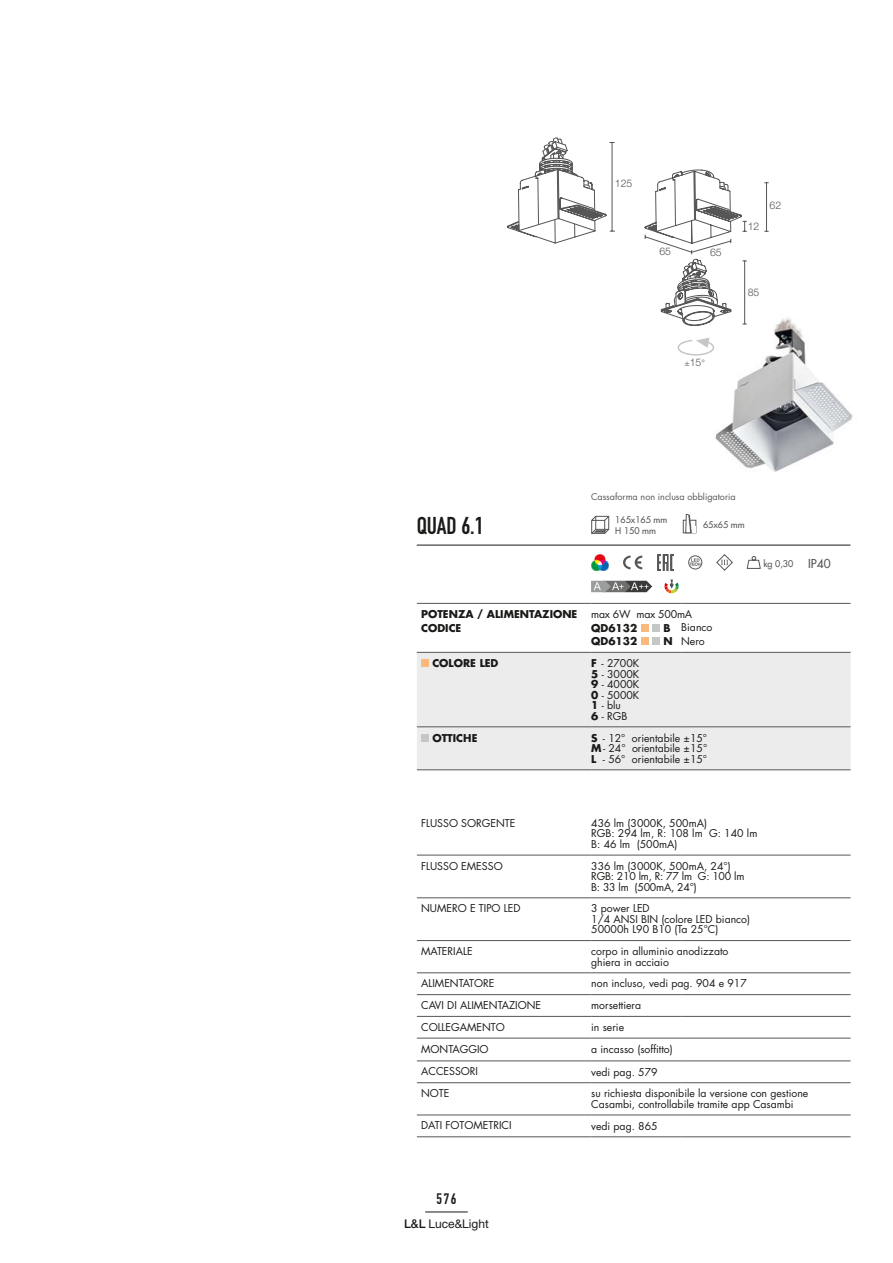
<style>
.page{position:relative;width:893px;height:1263px;background:#fff}
.page>*{position:absolute;margin:0;border:0;box-sizing:border-box;transform-origin:0 0}
.t1{font:24px "DIN Engschrift";color:#1a1a18}
.t2{font:15px "DIN Engschrift";color:#1a1a18}
.t3{font:12px "Helvetica Neue";color:#1a1a18}
.t4{font:12px "Futura";color:#565656}
.t5{font:10.5px "Futura";color:#1a1a18}
.t6{font:700 10.5px "Futura";color:#1a1a18}
.t7{font:10.5px "Futura";letter-spacing:-.02em;color:#1a1a18}
.t8{font:300 10.5px "Helvetica Neue";color:#565656}
.t9{font:9px "Futura";color:#565656}
.t10{font:9px "Futura";color:#565656}
.t11{font:300 9px "Helvetica Neue";color:#565656}
.s1{font-size:10.5px}
.s2{font-weight:700}
.s3{font-weight:500}
</style>
<div class="page">
<hr style="left:425px;top:1212px;width:43px;height:1px;background:#1a1a18">
<svg style="left:683px;top:520px;width:13px;height:13px"></svg>
<svg style="left:685px;top:514px;width:10px;height:20px"></svg>
<svg style="left:591px;top:516px;width:18px;height:18px"></svg>
<img style="left:715px;top:318px;width:138px;height:154px">
<hr style="left:766px;top:183px;width:1px;height:48px;background:#565656">
<svg style="left:645px;top:170px;width:102px;height:156px"></svg>
<svg style="left:677px;top:338px;width:37px;height:18px"></svg>
<svg style="left:507px;top:137px;width:108px;height:107px"></svg>
<svg style="left:716px;top:554px;width:17px;height:17px"></svg>
<img style="left:591px;top:554px;width:17px;height:17px">
<svg style="left:657px;top:554px;width:17px;height:17px"></svg>
<svg style="left:690px;top:558px;width:10px;height:8px"></svg>
<div style="left:688px;top:555px;width:14px;height:14px;border:1px solid #565656;border-radius:50%"></div>
<svg style="left:623px;top:556px;width:19px;height:13px"></svg>
<svg style="left:591px;top:581px;width:61px;height:11px"></svg>
<svg style="left:664px;top:579px;width:14px;height:14px"></svg>
<hr style="left:417px;top:545px;width:433px;height:1px;background:#1a1a18">
<div style="left:417px;top:653px;width:434px;height:116px;background:#ececed"></div>
<hr style="left:417px;top:652px;width:174px;height:1px;background:#565656">
<hr style="left:591px;top:652px;width:90px;height:1px;background:#565656">
<hr style="left:681px;top:652px;width:170px;height:1px;background:#565656">
<hr style="left:417px;top:726px;width:174px;height:1px;background:#565656">
<hr style="left:591px;top:726px;width:90px;height:1px;background:#565656">
<hr style="left:681px;top:726px;width:170px;height:1px;background:#565656">
<hr style="left:417px;top:855px;width:174px;height:1px;background:#565656">
<hr style="left:591px;top:855px;width:90px;height:1px;background:#565656">
<hr style="left:681px;top:855px;width:170px;height:1px;background:#565656">
<hr style="left:417px;top:972px;width:174px;height:1px;background:#565656">
<hr style="left:591px;top:972px;width:90px;height:1px;background:#565656">
<hr style="left:681px;top:972px;width:170px;height:1px;background:#565656">
<hr style="left:417px;top:897px;width:174px;height:1px;background:#565656">
<hr style="left:591px;top:897px;width:90px;height:1px;background:#565656">
<hr style="left:681px;top:897px;width:170px;height:1px;background:#565656">
<hr style="left:417px;top:940px;width:174px;height:1px;background:#565656">
<hr style="left:591px;top:940px;width:90px;height:1px;background:#565656">
<hr style="left:681px;top:940px;width:170px;height:1px;background:#565656">
<hr style="left:417px;top:994px;width:174px;height:1px;background:#565656">
<hr style="left:591px;top:994px;width:90px;height:1px;background:#565656">
<hr style="left:681px;top:994px;width:170px;height:1px;background:#565656">
<hr style="left:417px;top:1016px;width:174px;height:1px;background:#565656">
<hr style="left:591px;top:1016px;width:90px;height:1px;background:#565656">
<hr style="left:681px;top:1016px;width:170px;height:1px;background:#565656">
<hr style="left:417px;top:1038px;width:174px;height:1px;background:#565656">
<hr style="left:591px;top:1038px;width:90px;height:1px;background:#565656">
<hr style="left:681px;top:1038px;width:170px;height:1px;background:#565656">
<hr style="left:417px;top:769px;width:174px;height:1px;background:#565656">
<hr style="left:591px;top:769px;width:90px;height:1px;background:#565656">
<hr style="left:681px;top:769px;width:170px;height:1px;background:#565656">
<hr style="left:417px;top:1061px;width:174px;height:1px;background:#565656">
<hr style="left:591px;top:1061px;width:90px;height:1px;background:#565656">
<hr style="left:681px;top:1061px;width:170px;height:1px;background:#565656">
<hr style="left:417px;top:1082px;width:174px;height:1px;background:#565656">
<hr style="left:591px;top:1082px;width:90px;height:1px;background:#565656">
<hr style="left:681px;top:1082px;width:170px;height:1px;background:#565656">
<hr style="left:417px;top:1115px;width:174px;height:1px;background:#565656">
<hr style="left:591px;top:1115px;width:90px;height:1px;background:#565656">
<hr style="left:681px;top:1115px;width:170px;height:1px;background:#565656">
<hr style="left:417px;top:1136px;width:174px;height:1px;background:#565656">
<hr style="left:591px;top:1136px;width:90px;height:1px;background:#565656">
<hr style="left:681px;top:1136px;width:170px;height:1px;background:#565656">
<hr style="left:417px;top:603px;width:174px;height:1px;background:#565656">
<hr style="left:591px;top:603px;width:90px;height:1px;background:#565656">
<hr style="left:681px;top:603px;width:170px;height:1px;background:#565656">
<div style="left:641px;top:624px;width:7px;height:8px;background:#f9b97d"></div>
<div style="left:652px;top:624px;width:8px;height:8px;background:#c5c6c6"></div>
<div style="left:641px;top:637px;width:7px;height:8px;background:#f9b97d"></div>
<div style="left:652px;top:638px;width:8px;height:7px;background:#c5c6c6"></div>
<div style="left:421px;top:659px;width:8px;height:8px;background:#f9b97d"></div>
<div style="left:421px;top:734px;width:8px;height:8px;background:#c5c6c6"></div>
<svg style="left:746px;top:556px;width:15px;height:13px"></svg>
<p class="t8" style="left:615px;top:177px;width:19px">125</p>
<p class="t8" style="left:659px;top:245px;width:13px">65</p>
<p class="t8" style="left:710px;top:246px;width:13px">65</p>
<p class="t11" style="left:684px;top:357px;width:22px">±<span class="s1">15</span>°</p>
<p class="t8" style="left:748px;top:220px;width:13px">12</p>
<p class="t8" style="left:770px;top:199px;width:13px">62</p>
<p class="t8" style="left:748px;top:286px;width:13px">85</p>
<p class="t1" style="left:417px;top:512px;width:68px">QUAD 6.1</p>
<p class="t9" style="left:591px;top:490px;width:146px">Cassaforma non inclusa obbligatoria</p>
<p class="t10" style="left:615px;top:514px;width:54px">165x165 mm</p>
<p class="t10" style="left:615px;top:525px;width:42px">H 150 mm</p>
<p class="t10" style="left:703px;top:519px;width:43px">65x65 mm</p>
<p class="t6" style="left:421px;top:607px;width:158px">POTENZA / ALIMENTAZIONE</p>
<p class="t6" style="left:421px;top:620px;width:42px">CODICE</p>
<p class="t7" style="left:591px;top:607px;width:103px">max 6W max 500mA</p>
<p class="t6" style="left:591px;top:620px;width:48px">QD6132</p>
<p class="t6" style="left:663px;top:620px;width:9px">B</p>
<p class="t6" style="left:591px;top:634px;width:48px">QD6132</p>
<p class="t6" style="left:663px;top:634px;width:11px">N</p>
<p class="t5" style="left:681px;top:620px;width:33px">Bianco</p>
<p class="t5" style="left:681px;top:634px;width:25px">Nero</p>
<p class="t6" style="left:432px;top:656px;width:68px">COLORE LED</p>
<p class="t5" style="left:591px;top:656px;width:50px"><span class="s2">F</span> - 2700K</p>
<p class="t5" style="left:591px;top:666px;width:50px"><span class="s2">5</span> - 3000K</p>
<p class="t5" style="left:591px;top:677px;width:50px"><span class="s2">9</span> - 4000K</p>
<p class="t5" style="left:591px;top:687px;width:50px"><span class="s2">0</span> - 5000K</p>
<p class="t5" style="left:591px;top:698px;width:31px"><span class="s2">1</span> - blu</p>
<p class="t5" style="left:591px;top:708px;width:38px"><span class="s2">6</span> - RGB</p>
<p class="t6" style="left:432px;top:730px;width:47px">OTTICHE</p>
<p class="t5" style="left:591px;top:730px;width:117px"><span class="s2">S</span> - 12° orientabile ±15°</p>
<p class="t5" style="left:591px;top:741px;width:118px"><span class="s2">M</span> - 24° orientabile ±15°</p>
<p class="t5" style="left:591px;top:751px;width:117px"><span class="s2">L</span> - 56° orientabile ±15°</p>
<p class="t10" style="left:763px;top:558px;width:31px">kg 0,30</p>
<p class="t4" style="left:808px;top:555px;width:24px">IP40</p>
<p class="t5" style="left:421px;top:816px;width:96px">FLUSSO SORGENTE</p>
<p class="t5" style="left:591px;top:816px;width:117px">436 lm (3000K, 500mA)</p>
<p class="t5" style="left:591px;top:826px;width:168px">RGB: 294 lm, R: 108 lm G: 140 lm</p>
<p class="t5" style="left:591px;top:837px;width:88px">B: 46 lm (500mA)</p>
<p class="t5" style="left:421px;top:858px;width:83px">FLUSSO EMESSO</p>
<p class="t5" style="left:591px;top:858px;width:141px">336 lm (3000K, 500mA, 24°)</p>
<p class="t7" style="left:591px;top:869px;width:155px">RGB: 210 lm, R: 77 lm G: 100 lm</p>
<p class="t7" style="left:591px;top:879px;width:107px">B: 33 lm (500mA, 24°)</p>
<p class="t5" style="left:421px;top:901px;width:101px">NUMERO E TIPO LED</p>
<p class="t5" style="left:591px;top:901px;width:60px">3 power LED</p>
<p class="t5" style="left:591px;top:912px;width:160px">1/4 ANSI BIN (colore LED bianco)</p>
<p class="t5" style="left:591px;top:922px;width:129px">50000h L90 B10 (Ta 25°C)</p>
<p class="t5" style="left:421px;top:944px;width:53px">MATERIALE</p>
<p class="t5" style="left:591px;top:944px;width:139px">corpo in alluminio anodizzato</p>
<p class="t5" style="left:591px;top:954px;width:79px">ghiera in acciaio</p>
<p class="t5" style="left:421px;top:976px;width:75px">ALIMENTATORE</p>
<p class="t5" style="left:591px;top:976px;width:157px">non incluso, vedi pag. 904 e 917</p>
<p class="t5" style="left:421px;top:998px;width:122px">CAVI DI ALIMENTAZIONE</p>
<p class="t5" style="left:591px;top:998px;width:51px">morsettiera</p>
<p class="t5" style="left:421px;top:1020px;width:85px">COLLEGAMENTO</p>
<p class="t5" style="left:591px;top:1020px;width:34px">in serie</p>
<p class="t5" style="left:421px;top:1041px;width:69px">MONTAGGIO</p>
<p class="t5" style="left:591px;top:1041px;width:83px">a incasso (soffitto)</p>
<p class="t5" style="left:421px;top:1064px;width:58px">ACCESSORI</p>
<p class="t5" style="left:591px;top:1064px;width:68px">vedi pag. 579</p>
<p class="t5" style="left:421px;top:1086px;width:30px">NOTE</p>
<p class="t5" style="left:591px;top:1086px;width:219px">su richiesta disponibile la versione con gestione</p>
<p class="t5" style="left:591px;top:1097px;width:204px">Casambi, controllabile tramite app Casambi</p>
<p class="t5" style="left:421px;top:1118px;width:92px">DATI FOTOMETRICI</p>
<p class="t5" style="left:591px;top:1118px;width:68px">vedi pag. 865</p>
<h2 class="t2" style="left:437px;top:1189px;width:21px">576</h2>
<p class="t3" style="left:404px;top:1216px;width:86px"><span class="s3">L&amp;L</span> Luce&amp;Light</p>
</div>
